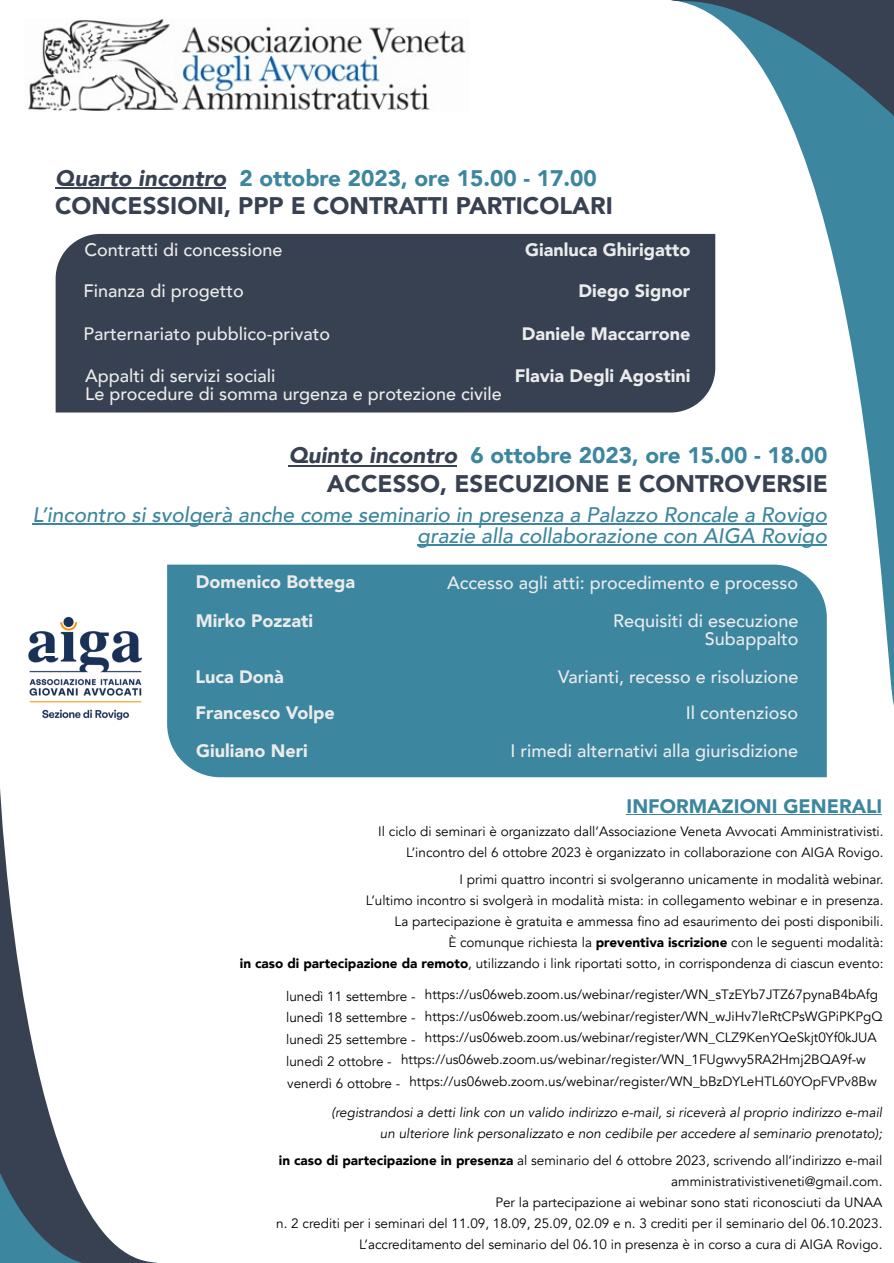
<style>
.page{position:relative;width:894px;height:1263px;background:#fff}
.page>*{position:absolute;margin:0;border:0;box-sizing:border-box;transform-origin:0 0}
.t1{font:900 24px "Avenir";color:#384152}
.t2{font:900 22.5px "Avenir";color:#3c869f}
.t3{font:italic 500 21px/21px "Avenir";color:#3c869f;text-align:right}
.t4{font:900 19.5px "Avenir";color:#3c869f}
.t5{font:500 18px/18px "Avenir";color:#ebebeb;text-align:right}
.t6{font:900 18px "Avenir";color:#ebebeb}
.t7{font:13.5px/21px "Avenir";color:#000;text-align:right}
.t8{font:italic 13.5px/21px "Avenir";color:#000;text-align:right}
.s1{font-style:italic;color:#384152}
.s2{font-weight:900}
</style>
<div class="page">
<svg style="left:0;top:788px;width:158px;height:475px"></svg>
<svg style="left:0;top:1173px;width:155px;height:90px"></svg>
<svg style="left:657px;top:117px;width:236px;height:590px"></svg>
<svg style="left:671px;top:0;width:222px;height:117px"></svg>
<hr style="left:626px;top:814px;width:256px;height:1px;background:#3c869f">
<div style="left:167px;top:565px;width:659px;height:212px;background:#3c869f"></div>
<hr style="left:32px;top:523px;width:794px;height:1px;background:#3c869f">
<hr style="left:417px;top:544px;width:409px;height:1px;background:#3c869f">
<hr style="left:288px;top:465px;width:169px;height:1px;background:#384152">
<img style="left:28px;top:616px;width:115px;height:104px">
<hr style="left:42px;top:653px;width:17px;height:3px;background:#fff">
<div style="left:56px;top:234px;width:659px;height:178px;background:#384152"></div>
<hr style="left:55px;top:187px;width:171px;height:1px;background:#384152">
<img style="left:28px;top:19px;width:438px;height:92px">
<h2 class="t2" style="left:55px;top:163px;width:542px"><span class="s1">Quarto incontro</span> 2 ottobre 2023, ore 15.00 - 17.00</h2>
<h1 class="t1" style="left:55px;top:190px;width:559px">CONCESSIONI, PPP E CONTRATTI PARTICOLARI</h1>
<h3 class="t5" style="left:84px;top:241px;width:200px">Contratti di concessione</h3>
<h3 class="t6" style="left:525px;top:238px;width:167px">Gianluca Ghirigatto</h3>
<h3 class="t5" style="left:84px;top:282px;width:162px">Finanza di progetto</h3>
<h3 class="t6" style="left:578px;top:279px;width:113px">Diego Signor</h3>
<h3 class="t5" style="left:84px;top:324px;width:248px">Parternariato pubblico-privato</h3>
<h3 class="t6" style="left:521px;top:322px;width:170px">Daniele Maccarrone</h3>
<h3 class="t5" style="left:85px;top:367px;width:191px">Appalti di servizi sociali</h3>
<h3 class="t6" style="left:514px;top:364px;width:177px">Flavia Degli Agostini</h3>
<h3 class="t5" style="left:85px;top:385px;width:418px">Le procedure di somma urgenza e protezione civile</h3>
<h2 class="t2" style="left:288px;top:441px;width:540px"><span class="s1">Quinto incontro</span> 6 ottobre 2023, ore 15.00 - 18.00</h2>
<h1 class="t1" style="left:327px;top:468px;width:502px">ACCESSO, ESECUZIONE E CONTROVERSIE</h1>
<h3 class="t3" style="left:32px;top:504px;width:795px">L’incontro si svolgerà anche come seminario in presenza a Palazzo Roncale a Rovigo grazie alla collaborazione con AIGA Rovigo</h3>
<h3 class="t6" style="left:195px;top:570px;width:161px">Domenico Bottega</h3>
<h3 class="t5" style="left:447px;top:573px;width:352px">Accesso agli atti: procedimento e processo</h3>
<h3 class="t6" style="left:196px;top:609px;width:119px">Mirko Pozzati</h3>
<h3 class="t5" style="left:613px;top:612px;width:187px">Requisiti di esecuzione<br>Subappalto</h3>
<h3 class="t6" style="left:195px;top:664px;width:90px">Luca Donà</h3>
<h3 class="t5" style="left:558px;top:668px;width:242px">Varianti, recesso e risoluzione</h3>
<h3 class="t6" style="left:195px;top:701px;width:141px">Francesco Volpe</h3>
<h3 class="t5" style="left:685px;top:704px;width:114px">Il contenzioso</h3>
<h3 class="t6" style="left:196px;top:739px;width:113px">Giuliano Neri</h3>
<h3 class="t5" style="left:510px;top:741px;width:289px">I rimedi alternativi alla giurisdizione</h3>
<h3 class="t4" style="left:626px;top:793px;width:257px">INFORMAZIONI GENERALI</h3>
<p class="t7" style="left:378px;top:821px;width:506px">Il ciclo di seminari è organizzato dall’Associazione Veneta Avvocati Amministrativisti.<br>L’incontro del 6 ottobre 2023 è organizzato in collaborazione con AIGA Rovigo.</p>
<p class="t7" style="left:240px;top:868px;width:645px">I primi quattro incontri si svolgeranno unicamente in modalità webinar.<br>L’ultimo incontro si svolgerà in modalità mista: in collegamento webinar e in presenza.<br>La partecipazione è gratuita e ammessa fino ad esaurimento dei posti disponibili.<br>È comunque richiesta la <span class="s2">preventiva iscrizione</span> con le seguenti modalità:<br><span class="s2">in caso di partecipazione da remoto</span>, utilizzando i link riportati sotto, in corrispondenza di ciascun evento:</p>
<p class="t7" style="left:424px;top:984px;width:454px">https://us06web.zoom.us/webinar/register/WN_sTzEYb7JTZ67pynaB4bAfg</p>
<p class="t7" style="left:424px;top:1005px;width:459px">https://us06web.zoom.us/webinar/register/WN_wJiHv7leRtCPsWGPiPKPgQ</p>
<p class="t7" style="left:424px;top:1027px;width:453px">https://us06web.zoom.us/webinar/register/WN_CLZ9KenYQeSkjt0Yf0kJUA</p>
<p class="t7" style="left:401px;top:1049px;width:466px">https://us06web.zoom.us/webinar/register/WN_1FUgwvy5RA2Hmj2BQA9f-w</p>
<p class="t7" style="left:409px;top:1071px;width:468px">https://us06web.zoom.us/webinar/register/WN_bBzDYLeHTL60YOpFVPv8Bw</p>
<p class="t7" style="left:286px;top:985px;width:131px;line-height:21.9px;text-align:justify">lunedì 11 settembre - lunedì 18 settembre - lunedì 25 settembre - lunedì 2 ottobre -</p>
<p class="t7" style="left:287px;top:1072px;width:114px">venerdì 6 ottobre -</p>
<p class="t8" style="left:331px;top:1102px;width:552px">(registrandosi a detti link con un valido indirizzo e-mail, si riceverà al proprio indirizzo e-mail un ulteriore link personalizzato e non cedibile per accedere al seminario prenotato);</p>
<p class="t7" style="left:276px;top:1150px;width:607px"><span class="s2">in caso di partecipazione in presenza</span> al seminario del 6 ottobre 2023, scrivendo all’indirizzo e-mail amministrativistiveneti@gmail.com.<br>Per la partecipazione ai webinar sono stati riconosciuti da UNAA<br>n. 2 crediti per i seminari del 11.09, 18.09, 25.09, 02.09 e n. 3 crediti per il seminario del 06.10.2023.<br>L’accreditamento del seminario del 06.10 in presenza è in corso a cura di AIGA Rovigo.</p>
</div>
